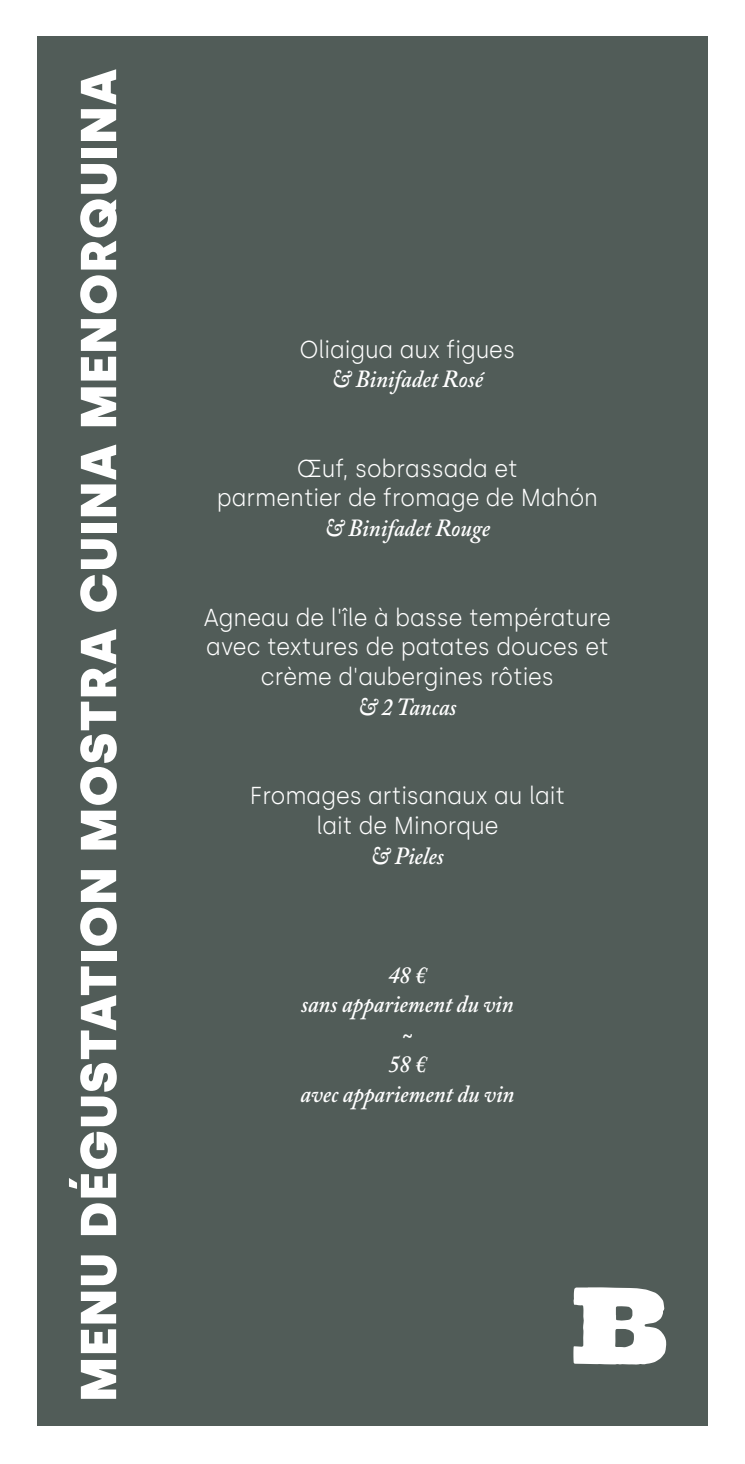
<style>
.page{position:relative;width:745px;height:1464px;background:#fff}
.page>*{position:absolute;margin:0;border:0;box-sizing:border-box;transform-origin:0 0}
.t1{font:900 50.4px "Silka";letter-spacing:.025em;color:#fff}
.t2{font:300 24.5px/29.8px "Silka";color:#fff;text-align:center;scale:.92 1}
.t3{font:italic 600 24.5px/29.8px "Adobe Caslon Pro";color:#fff;text-align:center;scale:.92 1}
</style>
<div class="page">
<div style="left:37px;top:37px;width:670px;height:1389px;background:#515c58"></div>
<svg style="left:573px;top:1287px;width:92px;height:77px"></svg>
<h1 class="t1" style="left:68px;top:1401px;width:1334px;rotate:-90deg">MENU DÉGUSTATION MOSTRA CUINA MENORQUINA</h1>
<p class="t2" style="left:300px;top:334px;width:235px">Oliaigua aux figues</p>
<p class="t3" style="left:332px;top:364px;width:165px">&amp; Binifadet Rosé</p>
<p class="t2" style="left:217px;top:453px;width:415px">Œuf, sobrassada et<br>parmentier de fromage de Mahón</p>
<p class="t3" style="left:324px;top:513px;width:181px">&amp; Binifadet Rouge</p>
<p class="t2" style="left:204px;top:602px;width:443px">Agneau de l'île à basse température avec textures de patates douces et crème d'aubergines rôties</p>
<p class="t3" style="left:358px;top:691px;width:108px">&amp; 2 Tancas</p>
<p class="t2" style="left:250px;top:780px;width:344px">Fromages artisanaux au lait lait de Minorque</p>
<p class="t3" style="left:370px;top:840px;width:81px">&amp; Pieles</p>
<p class="t3" style="left:300px;top:959px;width:234px">48 €<br>sans appariement du vin ~<br>58 €<br>avec appariement du vin</p>
</div>
